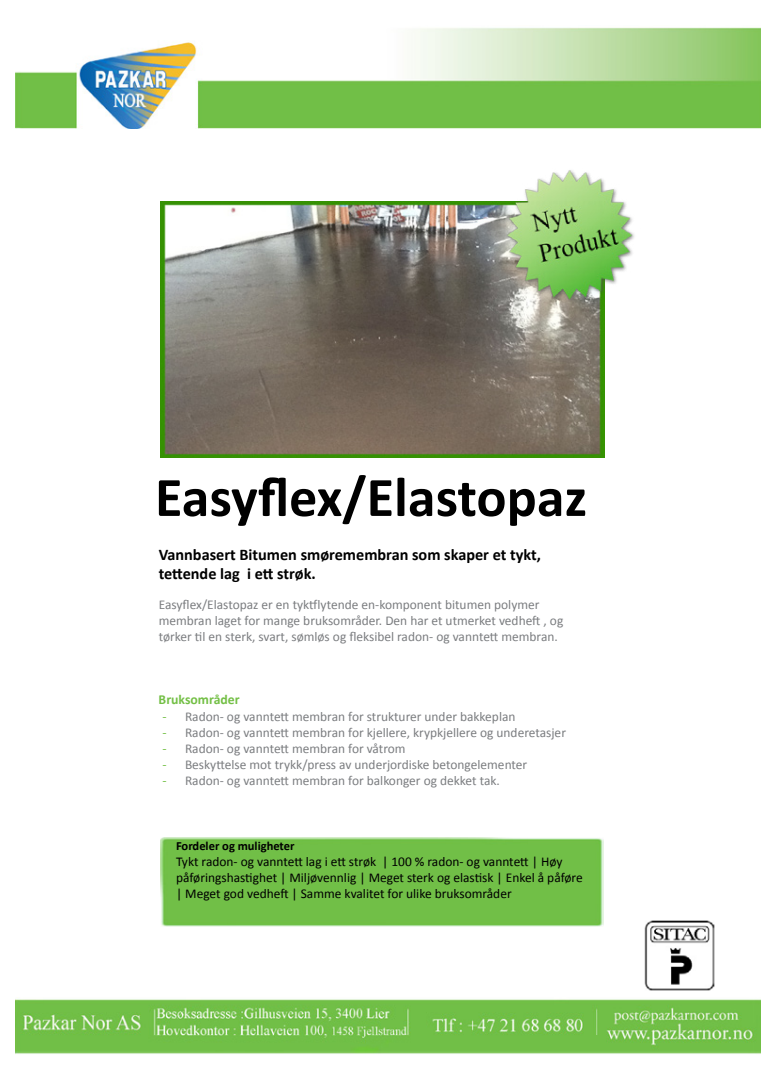
<style>
.page{position:relative;width:776px;height:1085px;background:#fff}
.page>*{position:absolute;margin:0;border:0;box-sizing:border-box;transform-origin:0 0}
.t1{font:700 56.25px "Calibri";color:#000}
.t2{font:700 16.25px/19.5px "Calibri";color:#000}
.t3{font:700 13.75px "Calibri";color:#73bf45}
.t4{font:13.38px/16.1px "Calibri";color:#7b7d80}
.t5{font:13.38px/16.1px "Calibri";color:#000}
.t6{font:700 12.5px "Calibri";color:#000}
.s1{font-size:13.75px;color:#73bf45}
</style>
<div class="page">
<img style="left:16px;top:27px;width:745px;height:101px">
<img style="left:15px;top:997px;width:746px;height:56px">
<img style="left:161px;top:201px;width:443px;height:256px">
<div style="left:161px;top:837px;width:443px;height:89px;background:#71bf47"></div>
<img style="left:644px;top:920px;width:71px;height:71px">
<img style="left:500px;top:170px;width:134px;height:138px">
<h1 class="t1" style="left:155px;top:457px;width:433px">Easyflex/Elastopaz</h1>
<p class="t2" style="left:159px;top:544px;width:384px">Vannbasert Bitumen smøremembran som skaper et tykt, tettende lag i ett strøk.</p>
<p class="t4" style="left:159px;top:596px;width:406px">Easyflex/Elastopaz er en tyktflytende en-komponent bitumen polymer membran laget for mange bruksområder. Den har et utmerket vedheft , og tørker til en sterk, svart, sømløs og fleksibel radon- og vanntett membran.</p>
<p class="t3" style="left:159px;top:690px;width:83px">Bruksområder</p>
<p class="t4" style="left:162px;top:707px;width:355px"><span class="s1">-</span> Radon- og vanntett membran for strukturer under bakkeplan</p>
<p class="t4" style="left:162px;top:723px;width:405px"><span class="s1">-</span> Radon- og vanntett membran for kjellere, krypkjellere og underetasjer</p>
<p class="t4" style="left:162px;top:739px;width:245px"><span class="s1">-</span> Radon- og vanntett membran for våtrom</p>
<p class="t4" style="left:162px;top:756px;width:366px"><span class="s1">-</span> Beskyttelse mot trykk/press av underjordiske betongelementer</p>
<p class="t4" style="left:162px;top:772px;width:339px"><span class="s1">-</span> Radon- og vanntett membran for balkonger og dekket tak.</p>
<p class="t6" style="left:176px;top:836px;width:120px">Fordeler og muligheter</p>
<p class="t5" style="left:176px;top:853px;width:408px">Tykt radon- og vanntett lag i ett strøk | 100 % radon- og vanntett | Høy påføringshastighet | Miljøvennlig | Meget sterk og elastisk | Enkel å påføre | Meget god vedheft | Samme kvalitet for ulike bruksområder</p>
</div>
